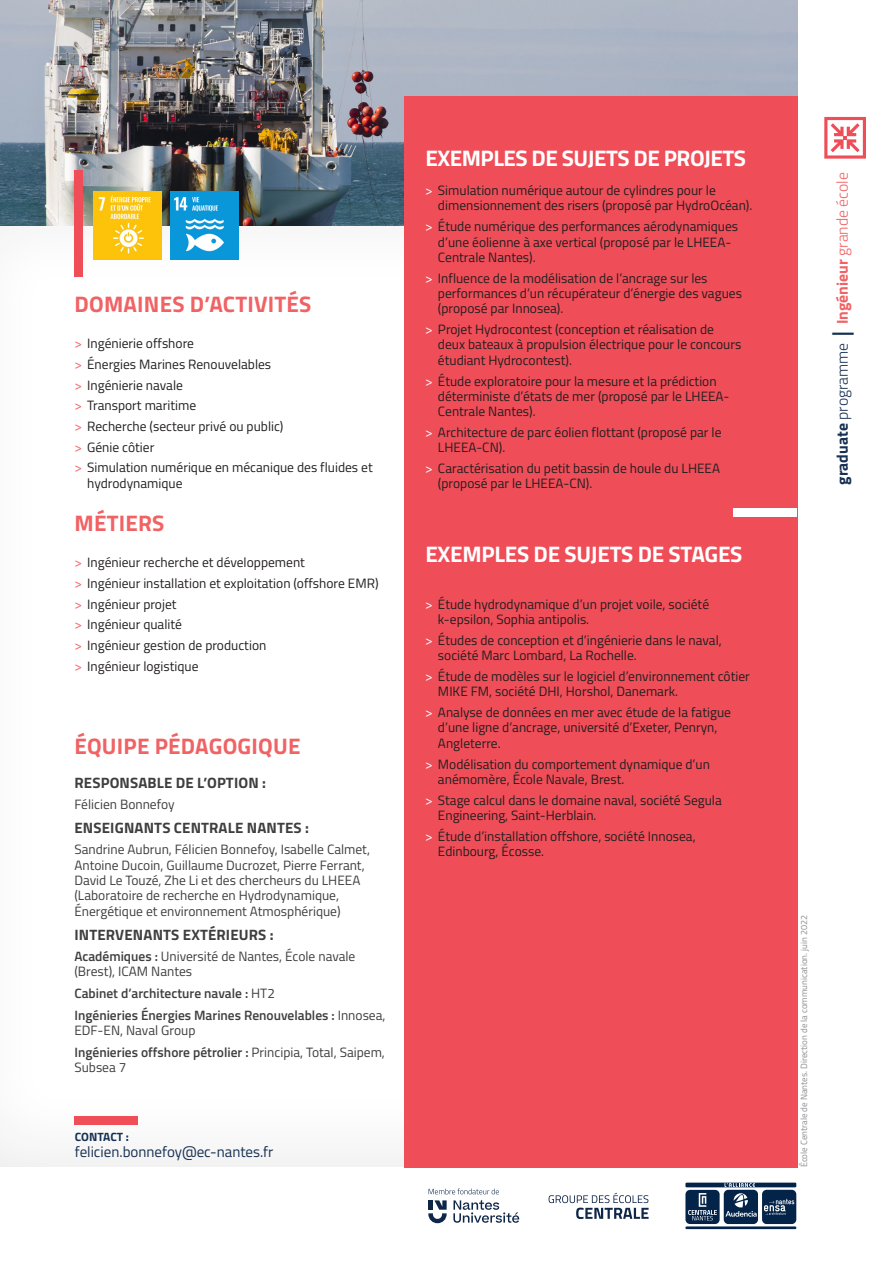
<style>
.page{position:relative;width:893px;height:1263px;background:#fff}
.page>*{position:absolute;margin:0;border:0;box-sizing:border-box;transform-origin:0 0}
.t1{font:700 22.5px "Titillium";letter-spacing:-.02em;color:#fff}
.t2{font:700 22.5px "Titillium";letter-spacing:.01em;color:#f16264}
.t3{font:300 15.75px "Titillium";color:#f16264}
.t4{font:700 15px "Titillium";letter-spacing:.01em;color:#3e3e3f}
.t5{font:15px "Titillium";color:#173053}
.t6{font:13.5px/15.3px "Titillium";color:#231f20}
.Texte_courant{font:13.5px/15.3px "Titillium";color:#3e3e3f}
.Texte_courant-2{font:600 13.5px/15.3px "Titillium";color:#3e3e3f}
.t7{font:700 12px "Titillium";letter-spacing:-.005em;color:#173053}
.t8{font:9px "Titillium";color:#8b8d90}
.s1{color:#f16264}
.s2{font-weight:600}
.s3{font-weight:400}
.s4{color:#fff}
.s5{font-weight:700;color:#173053}
.s6{color:#173053}
.s7{font-weight:700;font-size:31.5px;color:#173053}
.s8{font-weight:700}
</style>
<div class="page">
<img style="left:0;top:0;width:797px;height:225px">
<div style="left:404px;top:96px;width:393px;height:1071px;background:#ef4d58"></div>
<div style="left:74px;top:1116px;width:64px;height:9px;background:#ef4d58"></div>
<div style="left:74px;top:170px;width:9px;height:106px;background:#ef4d58"></div>
<div style="left:733px;top:508px;width:64px;height:9px;background:#fff"></div>
<svg style="left:824px;top:117px;width:42px;height:42px"></svg>
<div style="left:685px;top:1182px;width:111px;height:5px;background:#042348"></div>
<hr style="left:685px;top:1226px;width:111px;height:3px;background:#042348">
<div style="left:724px;top:1190px;width:34px;height:34px;background:#042348;border-radius:5px"></div>
<div style="left:762px;top:1190px;width:34px;height:34px;background:#042348;border-radius:5px"></div>
<svg style="left:764px;top:1199px;width:30px;height:16px"></svg>
<div style="left:685px;top:1190px;width:35px;height:34px;background:#042348;border-radius:5px"></div>
<svg style="left:688px;top:1193px;width:29px;height:27px"></svg>
<svg style="left:724px;top:1183px;width:31px;height:4px"></svg>
<svg style="left:725px;top:1193px;width:32px;height:24px"></svg>
<svg style="left:549px;top:1193px;width:100px;height:26px"></svg>
<svg style="left:429px;top:1188px;width:70px;height:6px"></svg>
<svg style="left:453px;top:1200px;width:66px;height:23px"></svg>
<svg style="left:428px;top:1200px;width:19px;height:23px"></svg>
<div style="left:428px;top:1200px;width:5px;height:10px;background:#0e2648"></div>
<img style="left:94px;top:191px;width:68px;height:68px">
<img style="left:170px;top:191px;width:68px;height:68px">
<p class="t2" style="left:75px;top:287px;width:238px">DOMAINES D’ACTIVITÉS</p>
<p class="t6" style="left:74px;top:335px;width:121px"><span class="s1">&gt;</span> Ingénierie offshore</p>
<p class="t6" style="left:74px;top:356px;width:198px"><span class="s1">&gt;</span> Énergies Marines Renouvelables</p>
<p class="t6" style="left:74px;top:377px;width:110px"><span class="s1">&gt;</span> Ingénierie navale</p>
<p class="t6" style="left:74px;top:397px;width:123px"><span class="s1">&gt;</span> Transport maritime</p>
<p class="t6" style="left:74px;top:418px;width:211px"><span class="s1">&gt;</span> Recherche (secteur privé ou public)</p>
<p class="t6" style="left:74px;top:439px;width:81px"><span class="s1">&gt;</span> Génie côtier</p>
<p class="t6" style="left:87px;top:459px;width:287px;text-indent:-13px"><span class="s1">&gt;</span> Simulation numérique en mécanique des fluides et hydrodynamique</p>
<p class="t2" style="left:75px;top:506px;width:91px">MÉTIERS</p>
<p class="t6" style="left:74px;top:554px;width:232px"><span class="s1">&gt;</span> Ingénieur recherche et développement</p>
<p class="t6" style="left:74px;top:575px;width:306px"><span class="s1">&gt;</span> Ingénieur installation et exploitation (offshore EMR)</p>
<p class="t6" style="left:74px;top:595px;width:104px"><span class="s1">&gt;</span> Ingénieur projet</p>
<p class="t6" style="left:74px;top:616px;width:109px"><span class="s1">&gt;</span> Ingénieur qualité</p>
<p class="t6" style="left:74px;top:637px;width:193px"><span class="s1">&gt;</span> Ingénieur gestion de production</p>
<p class="t6" style="left:74px;top:658px;width:126px"><span class="s1">&gt;</span> Ingénieur logistique</p>
<p class="t2" style="left:75px;top:728px;width:228px">ÉQUIPE PÉDAGOGIQUE</p>
<p class="t4" style="left:74px;top:772px;width:193px">RESPONSABLE DE L’OPTION :</p>
<p class="Texte_courant" style="left:74px;top:796px;width:102px">Félicien Bonnefoy</p>
<p class="t4" style="left:74px;top:817px;width:236px">ENSEIGNANTS CENTRALE NANTES :</p>
<p class="Texte_courant" style="left:74px;top:841px;width:297px">Sandrine Aubrun, Félicien Bonnefoy, Isabelle Calmet, Antoine Ducoin, Guillaume Ducrozet, Pierre Ferrant, David Le Touzé, Zhe Li et des chercheurs du LHEEA (Laboratoire de recherche en Hydrodynamique, Énergétique et environnement Atmosphérique)</p>
<p class="t4" style="left:74px;top:923px;width:201px">INTERVENANTS EXTÉRIEURS :</p>
<p class="Texte_courant" style="left:74px;top:948px;width:283px"><span class="s2">Académiques :</span> Université de Nantes, École navale (Brest), ICAM Nantes</p>
<p class="Texte_courant-2" style="left:74px;top:985px;width:202px">Cabinet d’architecture navale : <span class="s3">HT2</span></p>
<p class="Texte_courant-2" style="left:74px;top:1006px;width:313px">Ingénieries Énergies Marines Renouvelables : <span class="s3">Innosea,<br>EDF-EN, Naval Group</span></p>
<p class="Texte_courant" style="left:74px;top:1044px;width:312px"><span class="s2">Ingénieries offshore pétrolier :</span> Principia, Total, Saipem,<br>Subsea 7</p>
<p class="t7" style="left:75px;top:1128px;width:56px">CONTACT :</p>
<p class="t5" style="left:75px;top:1141px;width:200px">felicien.bonnefoy@ec-nantes.fr</p>
<p class="t1" style="left:425px;top:141px;width:322px">EXEMPLES DE SUJETS DE PROJETS</p>
<p class="t6" style="left:438px;top:182px;width:316px;text-indent:-13px"><span class="s4">&gt;</span> Simulation numérique autour de cylindres pour le dimensionnement des risers (proposé par HydroOcéan).</p>
<p class="t6" style="left:438px;top:218px;width:302px;text-indent:-13px"><span class="s4">&gt;</span> Étude numérique des performances aérodynamiques d’une éolienne à axe vertical (proposé par le LHEEA-<br>Centrale Nantes).</p>
<p class="t6" style="left:438px;top:270px;width:305px;text-indent:-13px"><span class="s4">&gt;</span> Influence de la modélisation de l’ancrage sur les performances d’un récupérateur d’énergie des vagues (proposé par Innosea).</p>
<p class="t6" style="left:438px;top:321px;width:305px;text-indent:-13px"><span class="s4">&gt;</span> Projet Hydrocontest (conception et réalisation de deux bateaux à propulsion électrique pour le concours étudiant Hydrocontest).</p>
<p class="t6" style="left:438px;top:372px;width:293px;text-indent:-13px"><span class="s4">&gt;</span> Étude exploratoire pour la mesure et la prédiction déterministe d’états de mer (proposé par le LHEEA-<br>Centrale Nantes).</p>
<p class="t6" style="left:438px;top:424px;width:285px;text-indent:-13px"><span class="s4">&gt;</span> Architecture de parc éolien flottant (proposé par le<br>LHEEA-CN).</p>
<p class="t6" style="left:438px;top:460px;width:284px;text-indent:-13px"><span class="s4">&gt;</span> Caractérisation du petit bassin de houle du LHEEA (proposé par le LHEEA-CN).</p>
<p class="t1" style="left:425px;top:537px;width:319px">EXEMPLES DE SUJETS DE STAGES</p>
<p class="t6" style="left:438px;top:596px;width:273px;text-indent:-13px"><span class="s4">&gt;</span> Étude hydrodynamique d’un projet voile, société k-epsilon, Sophia antipolis.</p>
<p class="t6" style="left:438px;top:632px;width:285px;text-indent:-13px"><span class="s4">&gt;</span> Études de conception et d’ingénierie dans le naval, société Marc Lombard, La Rochelle.</p>
<p class="t6" style="left:438px;top:668px;width:313px;text-indent:-13px"><span class="s4">&gt;</span> Étude de modèles sur le logiciel d’environnement côtier<br>MIKE FM, société DHI, Horshol, Danemark.</p>
<p class="t6" style="left:438px;top:704px;width:295px;text-indent:-13px"><span class="s4">&gt;</span> Analyse de données en mer avec étude de la fatigue d’une ligne d’ancrage, université d’Exeter, Penryn,<br>Angleterre.</p>
<p class="t6" style="left:438px;top:755px;width:273px;text-indent:-13px"><span class="s4">&gt;</span> Modélisation du comportement dynamique d’un anémomère, École Navale, Brest.</p>
<p class="t6" style="left:438px;top:791px;width:285px;text-indent:-13px"><span class="s4">&gt;</span> Stage calcul dans le domaine naval, société Segula<br>Engineering, Saint-Herblain.</p>
<p class="t6" style="left:438px;top:828px;width:259px;text-indent:-13px"><span class="s4">&gt;</span> Étude d’installation offshore, société Innosea,<br>Edinbourg, Écosse.</p>
<p class="t3" style="left:831px;top:485px;width:314px;rotate:-90deg"><span class="s5">graduate</span> <span class="s6">programme</span> <span class="s7">I</span> <span class="s8">Ingénieur</span> grande école</p>
<p class="t8" style="left:797px;top:1167px;width:253px;rotate:-90deg">École Centrale de Nantes. Direction de la communication. juin 2022</p>
</div>
